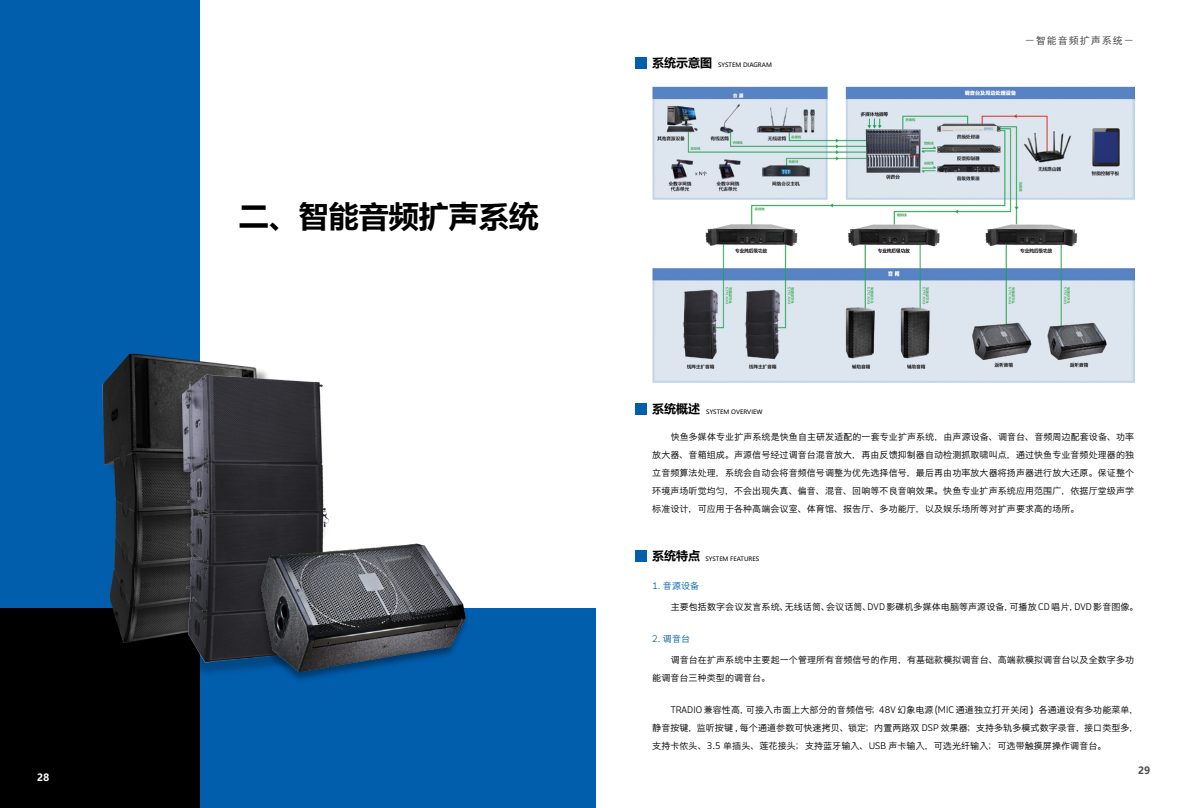
<style>
.page{position:relative;width:1191px;height:808px;background:#fff}
.page>*{position:absolute;margin:0;border:0;box-sizing:border-box;transform-origin:0 0}
.t1{font:700 30px "Microsoft Ya Hei";color:#000}
.t2{font:10px "Sim Hei";letter-spacing:.1em;color:#4c4c4e}
.t3{font:700 10px "Microsoft Ya Hei";color:#4c4c4e}
.t4{font:700 10px "Microsoft Ya Hei";color:#fff}
.t5{font:300 9px/18px "ST Heiti SC";letter-spacing:.01em;color:#000;text-align:justify}
.t6{font:300 9px "ST Heiti SC";letter-spacing:.01em;color:#005ead}
.t7{font:6px "Microsoft Ya Hei";color:#000}
.s1{font-weight:700;font-size:12px}
</style>
<div class="page">
<div style="left:200px;top:608px;width:395px;height:200px;background:#005ead"></div>
<div style="left:0;top:608px;width:200px;height:200px;background:#000"></div>
<div style="left:0;top:0;width:200px;height:608px;background:#005ead"></div>
<img style="left:102px;top:353px;width:160px;height:290px">
<img style="left:158px;top:371px;width:171px;height:299px">
<img style="left:249px;top:530px;width:217px;height:150px">
<div style="left:635px;top:57px;width:12px;height:12px;background:#005ead"></div>
<div style="left:635px;top:403px;width:12px;height:11px;background:#005ead"></div>
<div style="left:635px;top:550px;width:12px;height:12px;background:#005ead"></div>
<img style="left:652px;top:86px;width:482px;height:297px">
<p class="t4" style="left:37px;top:771px;width:14px">28</p>
<h1 class="t1" style="left:239px;top:195px;width:301px">二、智能音频扩声系统</h1>
<p class="t7" style="left:652px;top:61px;width:121px"><span class="s1">系统示意图</span> SYSTEM DIAGRAM</p>
<p class="t2" style="left:1025px;top:35px;width:110px">－智能音频扩声系统－</p>
<p class="t7" style="left:652px;top:408px;width:112px"><sup>系统概述</sup> SYSTEM OVERVIEW</p>
<p class="t5" style="left:652px;top:428px;width:483px;text-indent:18px">快鱼多媒体专业扩声系统是快鱼自主研发适配的一套专业扩声系统，由声源设备、调音台、音频周边配套设备、功率放大器、音箱组成。声源信号经过调音台混音放大，再由反馈抑制器自动检测抓取啸叫点，通过快鱼专业音频处理器的独立音频算法处理，系统会自动会将音频信号调整为优先选择信号，最后再由功率放大器将扬声器进行放大还原。保证整个环境声场听觉均匀，不会出现失真、偏音、混音、回响等不良音响效果。快鱼专业扩声系统应用范围广，依据厅堂级声学标准设计，可应用于各种高端会议室、体育馆、报告厅、多功能厅，以及娱乐场所等对扩声要求高的场所。</p>
<p class="t7" style="left:652px;top:554px;width:108px"><span class="s1">系统特点</span> SYSTEM FEATURES</p>
<p class="t6" style="left:652px;top:580px;width:48px">1. 音源设备</p>
<p class="t5" style="left:670px;top:598px;width:469px">主要包括数字会议发言系统、无线话筒、会议话筒、DVD 影碟机多媒体电脑等声源设备，可播放 CD 唱片，DVD 影音图像。</p>
<p class="t6" style="left:652px;top:633px;width:39px">2. 调音台</p>
<p class="t5" style="left:652px;top:651px;width:483px;text-indent:18px">调音台在扩声系统中主要起一个管理所有音频信号的作用，有基础款模拟调音台、高端款模拟调音台以及全数字多功能调音台三种类型的调音台。</p>
<p class="t5" style="left:652px;top:701px;width:488px;text-indent:18px">TRADIO 兼容性高，可接入市面上大部分的音频信号；48V 幻象电源 (MIC 通道独立打开关闭 )；各通道设有多功能菜单，静音按键，监听按键 , 每个通道参数可快速拷贝、锁定；内置两路双 DSP 效果器；支持多轨多模式数字录音，接口类型多，支持卡侬头、3.5 单插头、莲花接头；支持蓝牙输入、USB 声卡输入，可选光纤输入；可选带触摸屏操作调音台。</p>
<p class="t3" style="left:1138px;top:764px;width:14px">29</p>
</div>
